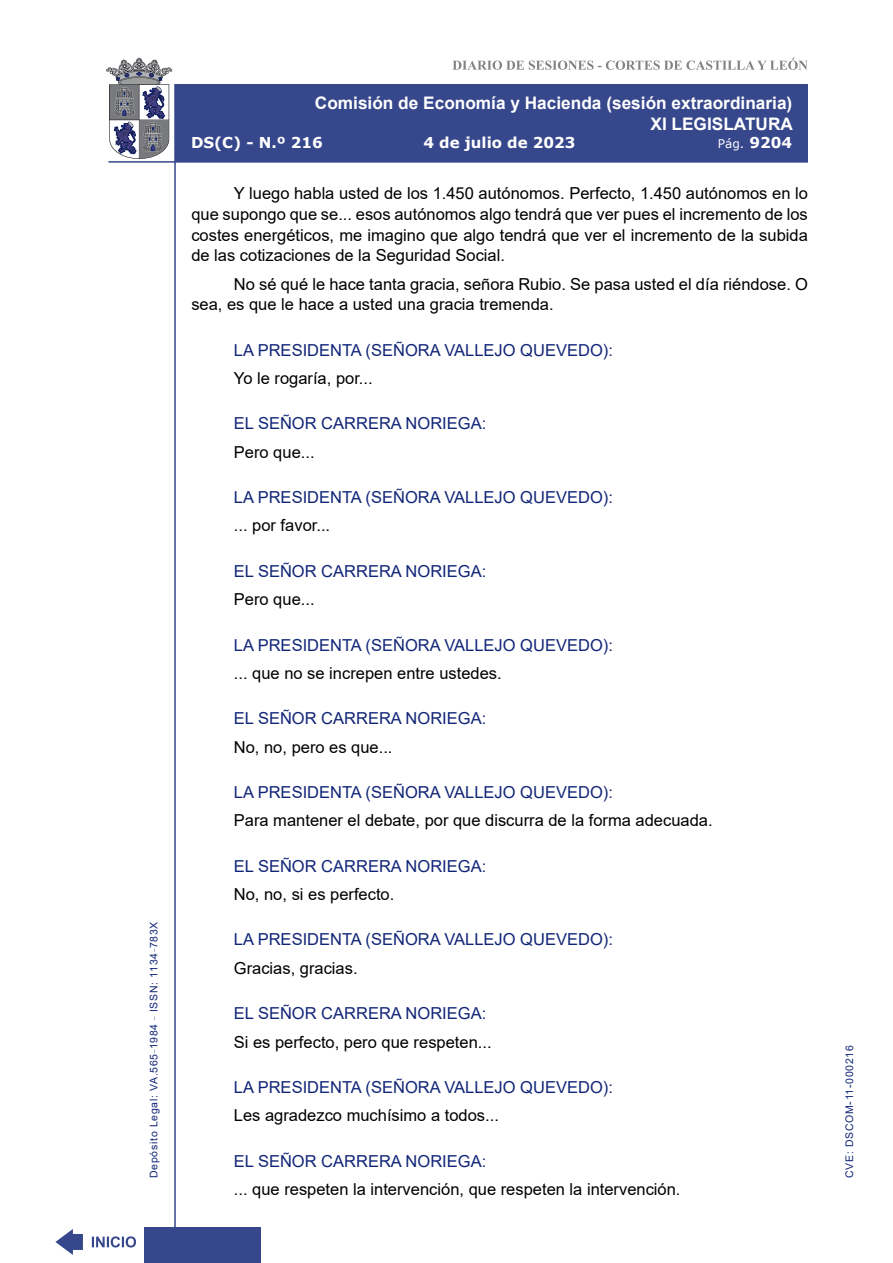
<style>
.page{position:relative;width:893px;height:1263px;background:#fff}
.page>*{position:absolute;margin:0;border:0;box-sizing:border-box;transform-origin:0 0}
.t1{font:700 17.25px/20.7px "Arial";color:#fff;text-align:right}
.t2{font:16.5px/20.7px "Arial";color:#000;text-align:justify}
.Orador{font:16.5px "Arial";color:#122678}
.t3{font:700 15px "Verdana";color:#fff}
.t4{font:12px "Verdana";color:#fff}
.t5{font:10.5px "Arial";letter-spacing:.065em;color:#122678}
.s1{font-weight:700;font-size:15px}
</style>
<div class="page">
<svg style="left:452px;top:58px;width:356px;height:12px"></svg>
<hr style="left:174px;top:84px;width:2px;height:1179px;background:#36478c">
<div style="left:144px;top:1227px;width:117px;height:36px;background:#36478c"></div>
<div style="left:175px;top:84px;width:633px;height:78px;background:#36478c"></div>
<hr style="left:108px;top:161px;width:700px;height:2px;background:#36478c">
<svg style="left:92px;top:1236px;width:44px;height:11px"></svg>
<svg style="left:55px;top:1229px;width:28px;height:26px"></svg>
<svg style="left:106px;top:58px;width:66px;height:101px"></svg>
<p class="t5" style="left:146px;top:1178px;width:258px;rotate:-90deg">Depósito Legal: VA.565<sup>_</sup>1984 <sup>_</sup> ISSN: 1134<sup>_</sup>783X</p>
<p class="t1" style="left:315px;top:93px;width:480px">Comisión de Economía y Hacienda (sesión extraordinaria)<br>XI LEGISLATURA</p>
<p class="t3" style="left:191px;top:132px;width:133px">DS(C) - N.º 216</p>
<p class="t3" style="left:423px;top:132px;width:154px">4 de julio de 2023</p>
<p class="t4" style="left:718px;top:135px;width:76px">Pág. <span class="s1">9204</span></p>
<p class="t2" style="left:191px;top:183px;width:618px;text-indent:43px">Y luego habla usted de los 1.450 autónomos. Perfecto, 1.450 autónomos en lo que supongo que se... esos autónomos algo tendrá que ver pues el incremento de los costes energéticos, me imagino que algo tendrá que ver el incremento de la subida de las cotizaciones de la Seguridad Social.</p>
<p class="t2" style="left:191px;top:273px;width:618px;text-indent:43px">No sé qué le hace tanta gracia, señora Rubio. Se pasa usted el día riéndose. O sea, es que le hace a usted una gracia tremenda.</p>
<p class="Orador" style="left:234px;top:338px;width:381px">LA PRESIDENTA (SEÑORA VALLEJO QUEVEDO):</p>
<p class="t2" style="left:234px;top:368px;width:140px">Yo le rogaría, por...</p>
<p class="Orador" style="left:234px;top:412px;width:254px">EL SEÑOR CARRERA NORIEGA:</p>
<p class="t2" style="left:234px;top:441px;width:82px">Pero que...</p>
<p class="Orador" style="left:234px;top:486px;width:381px">LA PRESIDENTA (SEÑORA VALLEJO QUEVEDO):</p>
<p class="t2" style="left:234px;top:515px;width:98px">... por favor...</p>
<p class="Orador" style="left:234px;top:560px;width:254px">EL SEÑOR CARRERA NORIEGA:</p>
<p class="t2" style="left:234px;top:589px;width:82px">Pero que...</p>
<p class="Orador" style="left:234px;top:633px;width:381px">LA PRESIDENTA (SEÑORA VALLEJO QUEVEDO):</p>
<p class="t2" style="left:234px;top:663px;width:269px">... que no se increpen entre ustedes.</p>
<p class="Orador" style="left:234px;top:707px;width:254px">EL SEÑOR CARRERA NORIEGA:</p>
<p class="t2" style="left:234px;top:736px;width:160px">No, no, pero es que...</p>
<p class="Orador" style="left:234px;top:781px;width:381px">LA PRESIDENTA (SEÑORA VALLEJO QUEVEDO):</p>
<p class="t2" style="left:234px;top:810px;width:480px">Para mantener el debate, por que discurra de la forma adecuada.</p>
<p class="Orador" style="left:234px;top:854px;width:254px">EL SEÑOR CARRERA NORIEGA:</p>
<p class="t2" style="left:234px;top:884px;width:162px">No, no, si es perfecto.</p>
<p class="Orador" style="left:234px;top:928px;width:381px">LA PRESIDENTA (SEÑORA VALLEJO QUEVEDO):</p>
<p class="t2" style="left:234px;top:957px;width:125px">Gracias, gracias.</p>
<p class="Orador" style="left:234px;top:1002px;width:254px">EL SEÑOR CARRERA NORIEGA:</p>
<p class="t2" style="left:234px;top:1031px;width:259px">Si es perfecto, pero que respeten...</p>
<p class="Orador" style="left:234px;top:1076px;width:381px">LA PRESIDENTA (SEÑORA VALLEJO QUEVEDO):</p>
<p class="t2" style="left:234px;top:1105px;width:267px">Les agradezco muchísimo a todos...</p>
<p class="Orador" style="left:234px;top:1149px;width:254px">EL SEÑOR CARRERA NORIEGA:</p>
<p class="t2" style="left:234px;top:1179px;width:448px">... que respeten la intervención, que respeten la intervención.</p>
<p class="t5" style="left:842px;top:1178px;width:134px;rotate:-90deg">CVE: DSCOM-11-000216</p>
</div>
